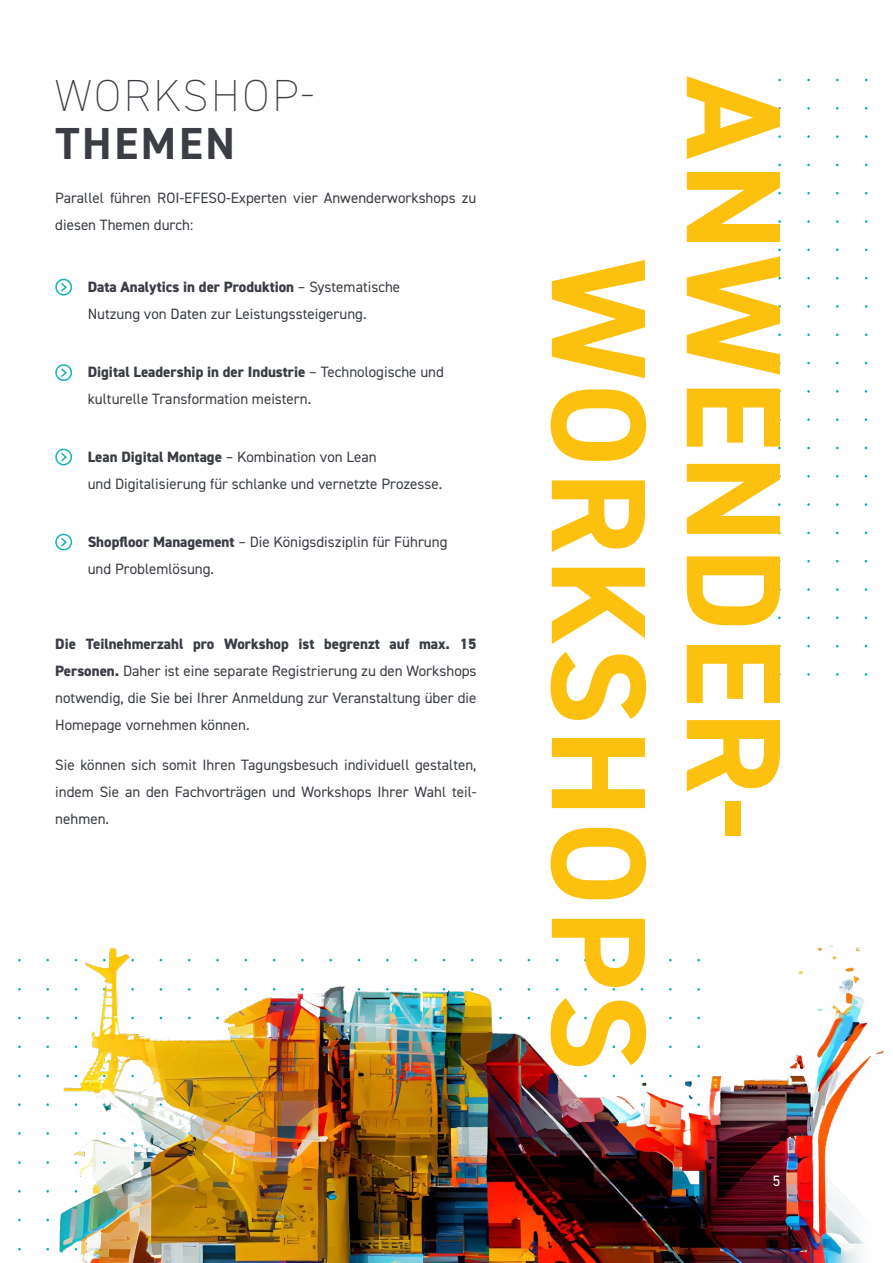
<style>
.page{position:relative;width:893px;height:1263px;background:#fff}
.page>*{position:absolute;margin:0;border:0;box-sizing:border-box;transform-origin:0 0}
.t1{font:700 135px "DIN2014";letter-spacing:.03em;color:#fcc10f}
.t2{font:200 45px "DIN2014";letter-spacing:.06em;color:#3a3e44}
.t3{font:700 45px "DIN2014";letter-spacing:.06em;color:#3a3e44}
.t4{font:15px/27px "DIN2014";color:#3a3e44}
.t5{font:15px "DIN2014";color:#fff}
.s1{font-weight:800}
</style>
<div class="page">
<div style="left:55px;top:279px;width:17px;height:17px;border:2px solid #15b3b9;border-radius:50%"></div>
<svg style="left:59px;top:281px;width:9px;height:12px"></svg>
<div style="left:55px;top:364px;width:17px;height:17px;border:2px solid #15b3b9;border-radius:50%"></div>
<svg style="left:59px;top:367px;width:9px;height:12px"></svg>
<div style="left:55px;top:449px;width:17px;height:16px;border:2px solid #15b3b9;border-radius:50%"></div>
<svg style="left:59px;top:451px;width:9px;height:12px"></svg>
<div style="left:55px;top:534px;width:17px;height:16px;border:2px solid #15b3b9;border-radius:50%"></div>
<svg style="left:59px;top:536px;width:9px;height:12px"></svg>
<img style="left:46px;top:946px;width:838px;height:317px">
<div style="left:700px;top:1027px;width:48px;height:30px;background:#fff"></div>
<h2 class="t2" style="left:56px;top:68px;width:260px">WORKSHOP-</h2>
<h2 class="t3" style="left:56px;top:114px;width:181px">THEMEN</h2>
<p class="t4" style="left:55px;top:184px;width:423px">Parallel führen ROI-EFESO-Experten vier Anwenderworkshops zu diesen Themen durch:</p>
<p class="t4" style="left:88px;top:273px;width:314px"><span class="s1">Data Analytics in der Produktion</span> – Systematische<br>Nutzung von Daten zur Leistungssteigerung.</p>
<p class="t4" style="left:88px;top:358px;width:358px"><span class="s1">Digital Leadership in der Industrie</span> – Technologische und kulturelle Transformation meistern.</p>
<p class="t4" style="left:88px;top:443px;width:356px"><span class="s1">Lean Digital Montage</span> – Kombination von Lean<br>und Digitalisierung für schlanke und vernetzte Prozesse.</p>
<p class="t4" style="left:88px;top:528px;width:361px"><span class="s1">Shopfloor Management</span> – Die Königsdisziplin für Führung und Problemlösung.</p>
<p class="t4" style="left:55px;top:630px;width:423px;text-align:justify"><span class="s1">Die Teilnehmerzahl pro Workshop ist begrenzt auf max. 15<br>Personen.</span> Daher ist eine separate Registrierung zu den Workshops notwendig, die Sie bei Ihrer Anmeldung zur Veranstaltung über die Homepage vornehmen können.</p>
<p class="t4" style="left:55px;top:751px;width:423px;text-align:justify">Sie können sich somit Ihren Tagungsbesuch individuell gestalten, indem Sie an den Fachvorträgen und Workshops Ihrer Wahl teil&shy;nehmen.</p>
<h1 class="t1" style="left:688px;top:259px;width:813px;rotate:90deg">WORKSHOPS</h1>
<h1 class="t1" style="left:823px;top:77px;width:765px;rotate:90deg">ANWENDER-</h1>
<p class="t5" style="left:773px;top:1172px;width:9px">5</p>
</div>
